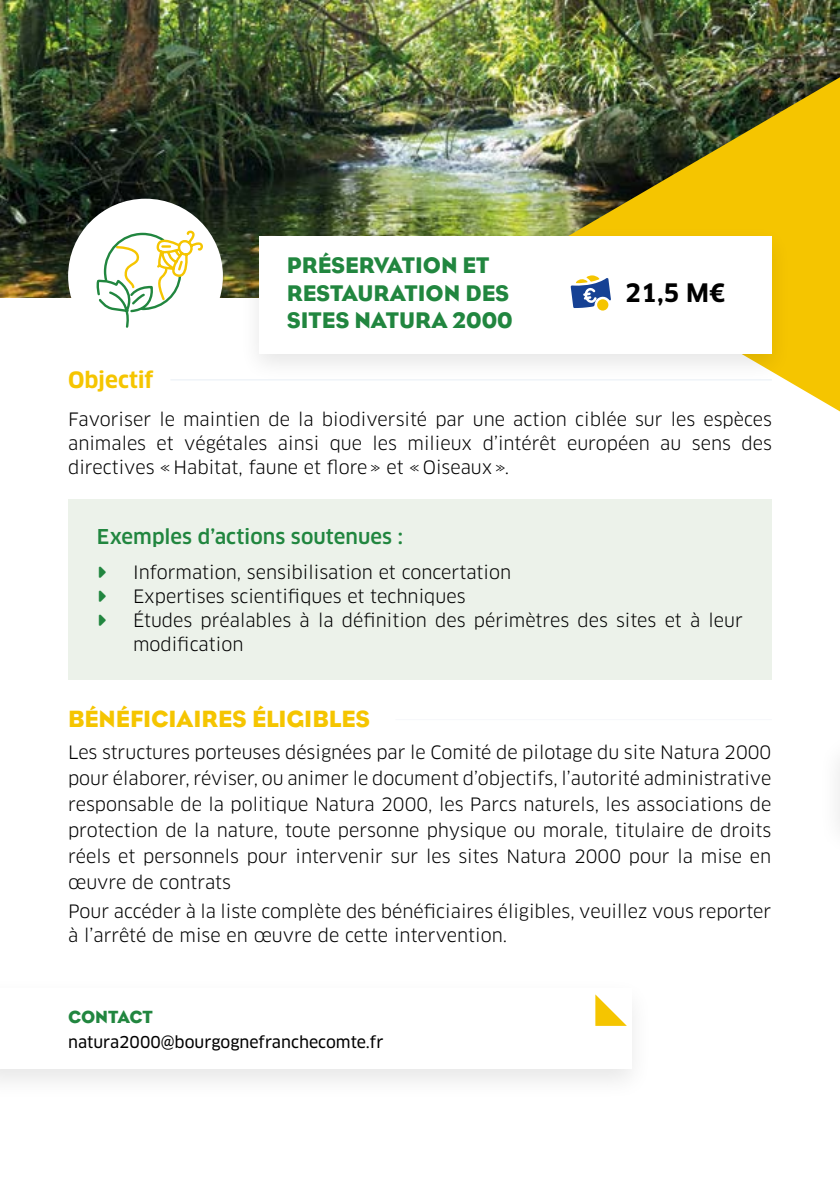
<style>
.page{position:relative;width:840px;height:1191px;background:#fff}
.page>*{position:absolute;margin:0;border:0;box-sizing:border-box;transform-origin:0 0}
.t1{font:700 24.8px "Clan Pro";color:#000}
.t2{font:24px "Eagle";color:#f5c500}
.t3{font:23px/27.6px "Eagle";color:#21863f}
.t4{font:700 22px "Clan Pro";letter-spacing:-.01em;color:#f5c500}
.t5{font:500 20px "Clan Pro";color:#21863f}
.t6{font:18px/24px "Clan Pro";color:#000;text-align:justify}
.t7{font:18px "Eagle";color:#21863f}
.t8{font:16px "Clan Pro News";color:#000}
</style>
<div class="page">
<div style="left:0;top:975px;width:654px;height:127px;background:#000;opacity:.1"></div>
<div style="left:0;top:988px;width:630px;height:80px;background:#fff"></div>
<svg style="left:595px;top:994px;width:31px;height:32px"></svg>
<img style="left:0;top:0;width:839px;height:297px">
<img style="left:553px;top:77px;width:286px;height:334px">
<div style="left:68px;top:199px;width:155px;height:154px;background:#fff;border-radius:50%"></div>
<hr style="left:395px;top:719px;width:376px;height:1px;background:#f6f8fb">
<div style="left:238px;top:224px;width:554px;height:160px;background:#000;opacity:.1"></div>
<div style="left:259px;top:236px;width:512px;height:117px;background:#fff"></div>
<div style="left:596px;top:299px;width:12px;height:11px;background:#f5c500;border-radius:50%"></div>
<svg style="left:570px;top:275px;width:40px;height:33px"></svg>
<div style="left:68px;top:499px;width:703px;height:181px;background:#ecf2ea"></div>
<hr style="left:170px;top:379px;width:601px;height:1px;background:#e7eef5">
<svg style="left:96px;top:230px;width:107px;height:98px"></svg>
<p class="t4" style="left:68px;top:367px;width:87px">Objectif</p>
<p class="t3" style="left:286px;top:251px;width:227px">PRÉSERVATION ET<br>RESTAURATION DES<br>SITES NATURA 2000</p>
<h1 class="t1" style="left:624px;top:278px;width:101px">21,5 M€</h1>
<p class="t6" style="left:68px;top:407px;width:705px">Favoriser le maintien de la biodiversité par une action ciblée sur les espèces animales et végétales ainsi que les milieux d’intérêt européen au sens des directives «Habitat, faune et flore» et «Oiseaux».</p>
<p class="t5" style="left:97px;top:524px;width:307px">Exemples d’actions soutenues :</p>
<p class="t6" style="left:133px;top:560px;width:611px;text-align:left">Information, sensibilisation et concertation<br>Expertises scientifiques et techniques<br>Études préalables à la définition des périmètres des sites et à leur modification</p>
<h2 class="t2" style="left:68px;top:705px;width:303px">BÉNÉFICIAIRES ÉLIGIBLES</h2>
<p class="t6" style="left:68px;top:739px;width:704px;line-height:26px">Les structures porteuses désignées par le Comité de pilotage du site Natura 2000 pour élaborer, réviser, ou animer le document d’objectifs, l’autorité administrative responsable de la politique Natura 2000, les Parcs naturels, les associations de protection de la nature, toute personne physique ou morale, titulaire de droits réels et personnels pour intervenir sur les sites Natura 2000 pour la mise en œuvre de contrats</p>
<p class="t6" style="left:68px;top:899px;width:704px">Pour accéder à la liste complète des bénéficiaires éligibles, veuillez vous reporter à l’arrêté de mise en œuvre de cette intervention.</p>
<p class="t7" style="left:68px;top:1006px;width:86px">CONTACT</p>
<p class="t8" style="left:68px;top:1033px;width:317px">natura2000@bourgognefranchecomte.fr</p>
</div>
